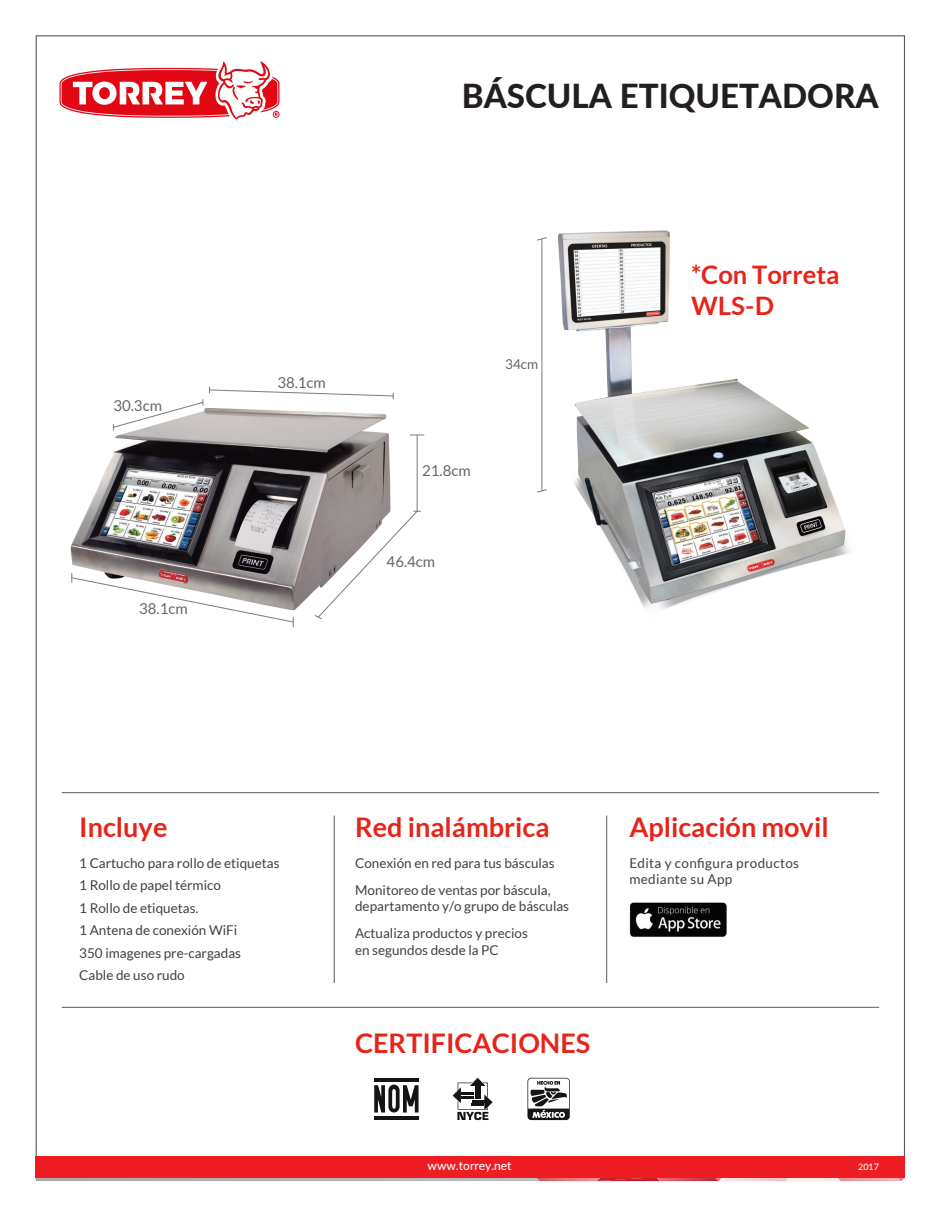
<style>
.page{position:relative;width:944px;height:1214px;background:#fff}
.page>*{position:absolute;margin:0;border:0;box-sizing:border-box;transform-origin:0 0}
.t1{font:800 33px "Lato";color:#231f20}
.t2{font:700 27px "Lato";color:#e72419}
.t3{font:700 25.5px/30.6px "Lato";color:#e72419}
.t4{font:15px "Lato";color:#666}
.t5{font:13.5px/22.5px "Lato";color:#433e45}
.t6{font:13.5px/16.5px "Lato";letter-spacing:.025em;color:#433e45}
.t7{font:13.5px "Lato";color:#666}
.t8{font:500 12px "Lato";color:#fff}
.t9{font:500 9px "Lato";color:#fff}
</style>
<div class="page">
<svg style="left:36px;top:1177px;width:869px;height:4px;background:#d18084"></svg>
<hr style="left:334px;top:815px;width:1px;height:168px;background:#57585a">
<hr style="left:606px;top:815px;width:1px;height:168px;background:#57585a">
<div style="left:36px;top:1156px;width:869px;height:21px;background:#ee1d23"></div>
<hr style="left:62px;top:1007px;width:817px;height:1px;background:#57585a">
<svg style="left:374px;top:1078px;width:45px;height:3px"></svg>
<hr style="left:374px;top:1116px;width:45px;height:4px;background:#151414">
<svg style="left:374px;top:1084px;width:44px;height:28px"></svg>
<svg style="left:452px;top:1077px;width:40px;height:43px"></svg>
<svg style="left:527px;top:1077px;width:42px;height:43px"></svg>
<hr style="left:62px;top:792px;width:817px;height:1px;background:#57585a">
<img style="left:629px;top:902px;width:98px;height:35px">
<img style="left:537px;top:230px;width:312px;height:380px">
<img style="left:70px;top:424px;width:321px;height:192px">
<hr style="left:417px;top:435px;width:1px;height:76px;background:#7b7b7a">
<svg style="left:410px;top:435px;width:14px;height:1px"></svg>
<svg style="left:315px;top:510px;width:105px;height:109px"></svg>
<svg style="left:113px;top:387px;width:281px;height:43px"></svg>
<svg style="left:71px;top:573px;width:223px;height:54px"></svg>
<svg style="left:146px;top:494px;width:5px;height:9px"></svg>
<hr style="left:541px;top:239px;width:1px;height:251px;background:#7b7b7a">
<svg style="left:537px;top:489px;width:10px;height:3px"></svg>
<svg style="left:537px;top:237px;width:10px;height:3px"></svg>
<img style="left:59px;top:61px;width:221px;height:59px">
<p class="t4" style="left:113px;top:397px;width:50px">30.3cm</p>
<p class="t4" style="left:139px;top:600px;width:50px">38.1cm</p>
<p class="t4" style="left:277px;top:374px;width:50px">38.1cm</p>
<h1 class="t1" style="left:462px;top:71px;width:418px">BÁSCULA ETIQUETADORA</h1>
<p class="t7" style="left:505px;top:356px;width:35px">34cm</p>
<p class="t4" style="left:422px;top:462px;width:50px">21.8cm</p>
<p class="t4" style="left:386px;top:553px;width:50px">46.4cm</p>
<h3 class="t3" style="left:691px;top:259px;width:150px">*Con Torreta<br>WLS-D</h3>
<h2 class="t2" style="left:79px;top:811px;width:90px">Incluye</h2>
<p class="t5" style="left:79px;top:851px;width:202px">1 Cartucho para rollo de etiquetas<br>1 Rollo de papel térmico<br>1 Rollo de etiquetas.<br>1 Antena de conexión WiFi<br>350 imagenes pre-cargadas<br>Cable de uso rudo</p>
<h2 class="t2" style="left:355px;top:811px;width:196px">Red inalámbrica</h2>
<p class="t5" style="left:355px;top:849px;width:201px;line-height:27px">Conexión en red para tus básculas<br>Monitoreo de ventas por báscula,</p>
<p class="t5" style="left:355px;top:892px;width:215px;line-height:27px">departamento y/o grupo de básculas<br>Actualiza productos y precios</p>
<p class="t5" style="left:355px;top:938px;width:145px">en segundos desde la PC</p>
<h2 class="t2" style="left:355px;top:1027px;width:237px">CERTIFICACIONES</h2>
<h2 class="t2" style="left:629px;top:811px;width:201px">Aplicación movil</h2>
<p class="t6" style="left:629px;top:854px;width:171px">Edita y configura productos mediante su App</p>
<p class="t8" style="left:427px;top:1156px;width:86px">www.torrey.net</p>
<p class="t9" style="left:858px;top:1159px;width:22px">2017</p>
</div>
